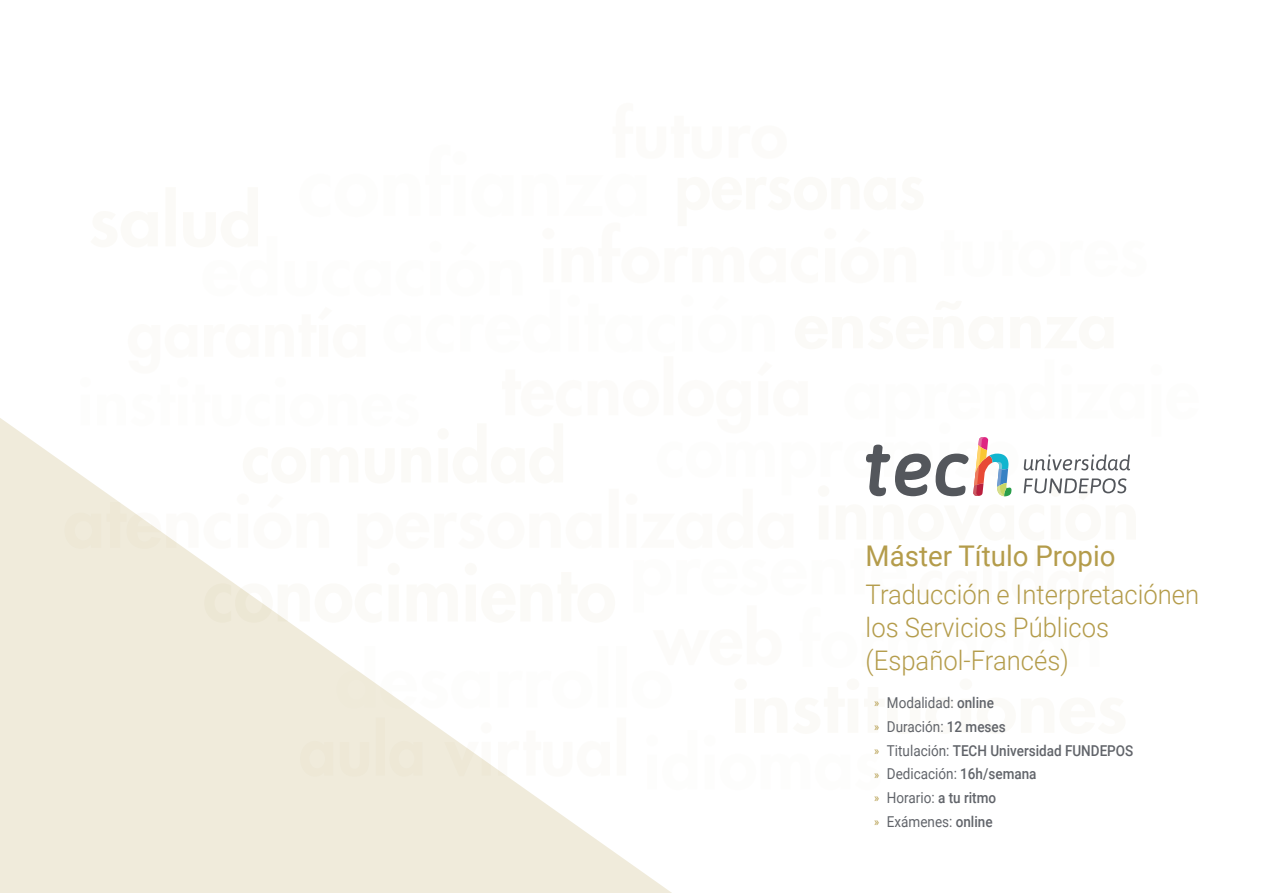
<style>
.page{position:relative;width:1263px;height:893px;background:#fff}
.page>*{position:absolute;margin:0;border:0;box-sizing:border-box;transform-origin:0 0}
.t1{font:28.5px "Roboto";color:#b49c4b}
.t2{font:300 27px/33px "Roboto";color:#b49c4b;scale:.95 1}
.t3{font:500 15px/23.7px "Roboto";color:#61646a;scale:.9 1}
.s1{font-weight:400;font-size:12px;color:#b49c4b}
.s2{font-weight:400}
</style>
<div class="page">
<svg style="left:0;top:418px;width:672px;height:475px;background:#f1ecde"></svg>
<svg style="left:64px;top:418px;width:1066px;height:372px"></svg>
<h1 class="t1" style="left:866px;top:536px;width:251px">Máster Título Propio</h1>
<h2 class="t2" style="left:866px;top:577px;width:353px">Traducción e Interpretaciónen los Servicios Públicos (Español-Francés)</h2>
<p class="t3" style="left:874px;top:690px;width:290px"><span class="s1">»</span> <span class="s2">Modalidad:</span> online<br><span class="s1">»</span> <span class="s2">Duración:</span> 12 meses<br><span class="s1">»</span> <span class="s2">Titulación:</span> TECH Universidad FUNDEPOS <span class="s1">»</span> <span class="s2">Dedicación:</span> 16h/semana<br><span class="s1">»</span> <span class="s2">Horario:</span> a tu ritmo<br><span class="s1">»</span> <span class="s2">Exámenes:</span> online</p>
</div>
